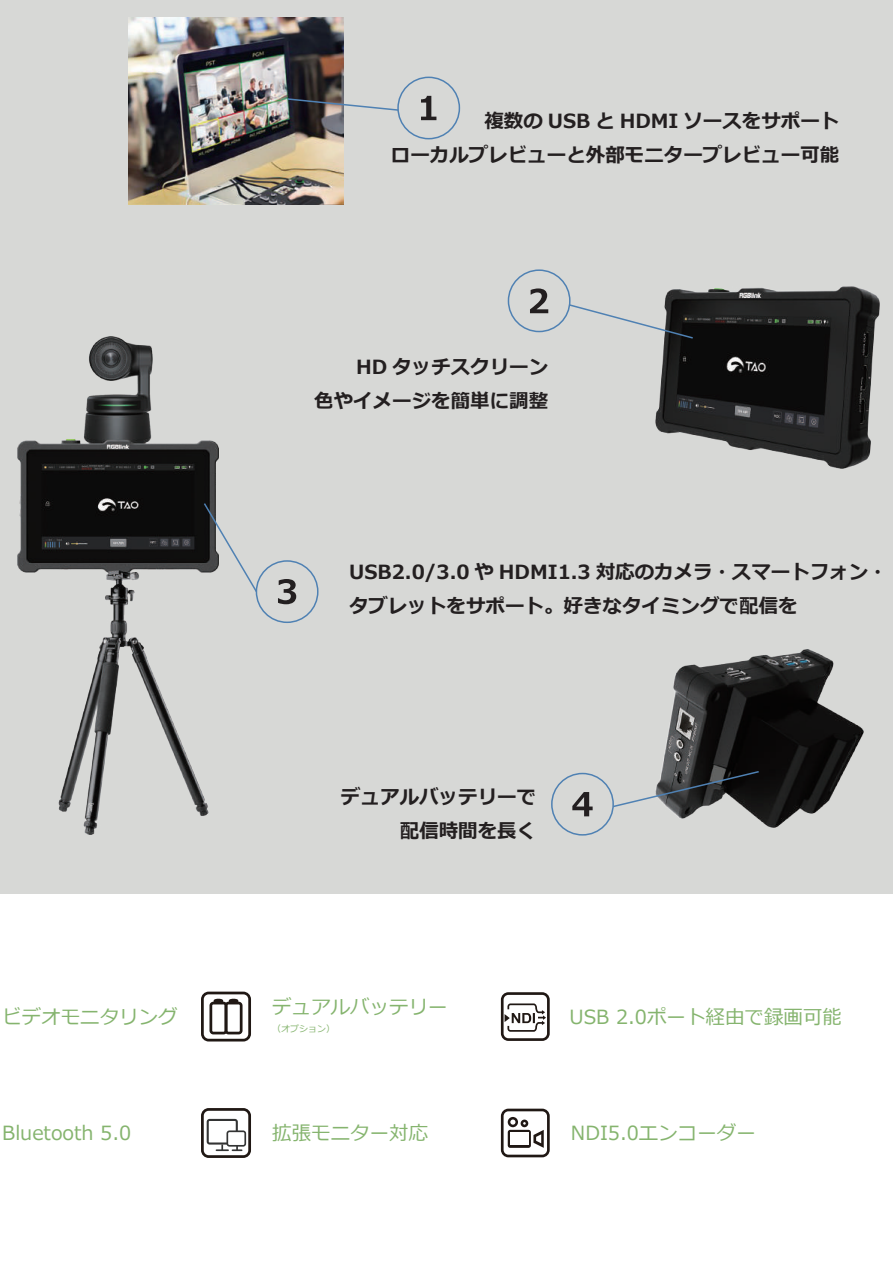
<style>
.page{position:relative;width:893px;height:1263px;background:#fff}
.page>*{position:absolute;margin:0;border:0;box-sizing:border-box;transform-origin:0 0}
.t1{font:700 19.5px/34.2px "Meiryo";color:#231f20;text-align:right}
.t2{font:19.5px "Meiryo";color:#85b46e}
.t3{font:9px "Meiryo";color:#85b46e}
</style>
<div class="page">
<div style="left:0;top:0;width:893px;height:893px;background:#d7d8d6"></div>
<svg style="left:421px;top:96px;width:15px;height:24px"></svg>
<svg style="left:530px;top:288px;width:18px;height:25px"></svg>
<svg style="left:278px;top:579px;width:18px;height:25px"></svg>
<svg style="left:572px;top:792px;width:21px;height:24px"></svg>
<svg style="left:201px;top:992px;width:50px;height:49px"></svg>
<svg style="left:201px;top:1108px;width:50px;height:50px"></svg>
<svg style="left:501px;top:1109px;width:49px;height:48px"></svg>
<svg style="left:501px;top:992px;width:49px;height:49px"></svg>
<img style="left:662px;top:649px;width:202px;height:179px">
<img style="left:655px;top:286px;width:224px;height:182px">
<div style="left:397px;top:77px;width:63px;height:62px;border:2px solid #4f81b3;border-radius:50%"></div>
<div style="left:508px;top:269px;width:63px;height:63px;border:2px solid #4f81b3;border-radius:50%"></div>
<svg style="left:568px;top:303px;width:126px;height:37px"></svg>
<div style="left:551px;top:773px;width:63px;height:63px;border:2px solid #4f81b3;border-radius:50%"></div>
<svg style="left:611px;top:770px;width:149px;height:38px"></svg>
<div style="left:256px;top:560px;width:63px;height:63px;border:2px solid #4f81b3;border-radius:50%"></div>
<img style="left:128px;top:18px;width:215px;height:186px">
<svg style="left:286px;top:97px;width:114px;height:15px"></svg>
<img style="left:17px;top:337px;width:201px;height:498px">
<svg style="left:202px;top:501px;width:56px;height:93px"></svg>
<p class="t1" style="left:391px;top:105px;width:450px">複数の USB と HDMI ソースをサポート<br>ローカルプレビューと外部モニタープレビュー可能</p>
<p class="t1" style="left:314px;top:351px;width:235px">HD タッチスクリーン<br>色やイメージを簡単に調整</p>
<p class="t1" style="left:349px;top:556px;width:540px;text-align:left">USB2.0/3.0 や HDMI1.3 対応のカメラ・スマートフォン・タブレットをサポート。好きなタイミングで配信を</p>
<p class="t2" style="left:2px;top:1003px;width:177px">ビデオモニタリング</p>
<p class="t1" style="left:341px;top:781px;width:197px">デュアルバッテリーで配信時間を長く</p>
<p class="t2" style="left:272px;top:993px;width:177px">デュアルバッテリー</p>
<p class="t3" style="left:272px;top:1023px;width:64px">（オプション）</p>
<p class="t2" style="left:570px;top:1003px;width:274px">USB 2.0ポート経由で録画可能</p>
<p class="t2" style="left:2px;top:1120px;width:131px">Bluetooth 5.0</p>
<p class="t2" style="left:272px;top:1120px;width:157px">拡張モニター対応</p>
<p class="t2" style="left:571px;top:1120px;width:186px">NDI5.0エンコーダー</p>
</div>
